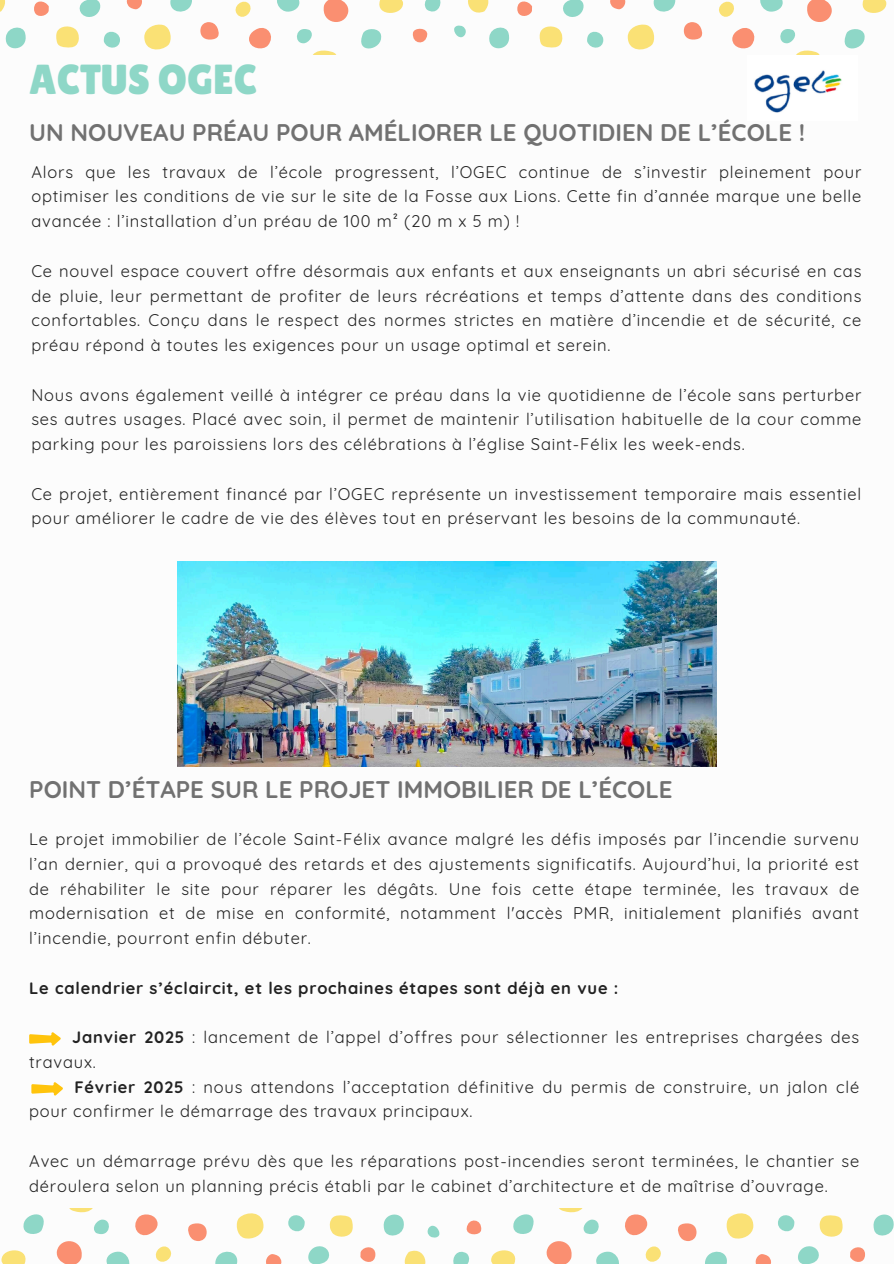
<style>
.page{position:relative;width:894px;height:1264px;background:#fff}
.page>*{position:absolute;margin:0;border:0;box-sizing:border-box;transform-origin:0 0}
.t1{font:42px "Lilita One";color:#8ed7c7}
.t2{font:700 24px "Quicksand";color:#717171}
.t3{font:16.5px/24.8px "Quicksand";letter-spacing:.05em;color:#222;text-align:justify}
.t4{font:700 16.5px "Quicksand";letter-spacing:.05em;color:#222}
.s1{font-weight:700}
</style>
<div class="page">
<svg style="left:424px;top:0;width:17px;height:12px"></svg>
<svg style="left:79px;top:0;width:22px;height:17px"></svg>
<svg style="left:170px;top:0;width:22px;height:12px"></svg>
<svg style="left:103px;top:31px;width:17px;height:17px"></svg>
<svg style="left:126px;top:0;width:16px;height:9px"></svg>
<svg style="left:412px;top:28px;width:16px;height:15px"></svg>
<svg style="left:200px;top:22px;width:19px;height:18px"></svg>
<svg style="left:56px;top:26px;width:23px;height:22px"></svg>
<svg style="left:235px;top:0;width:168px;height:55px"></svg>
<svg style="left:0;top:0;width:49px;height:49px"></svg>
<svg style="left:144px;top:24px;width:27px;height:26px"></svg>
<svg style="left:563px;top:0;width:21px;height:17px"></svg>
<svg style="left:653px;top:0;width:23px;height:12px"></svg>
<svg style="left:587px;top:31px;width:16px;height:17px"></svg>
<svg style="left:610px;top:0;width:15px;height:9px"></svg>
<svg style="left:683px;top:22px;width:20px;height:18px"></svg>
<svg style="left:539px;top:26px;width:23px;height:22px"></svg>
<svg style="left:719px;top:0;width:167px;height:55px"></svg>
<svg style="left:454px;top:0;width:78px;height:49px"></svg>
<svg style="left:627px;top:24px;width:28px;height:26px"></svg>
<svg style="left:453px;top:1251px;width:17px;height:12px"></svg>
<svg style="left:798px;top:1246px;width:21px;height:17px"></svg>
<svg style="left:705px;top:1251px;width:22px;height:12px"></svg>
<svg style="left:778px;top:1215px;width:17px;height:17px"></svg>
<svg style="left:755px;top:1254px;width:17px;height:9px"></svg>
<svg style="left:466px;top:1220px;width:16px;height:15px"></svg>
<svg style="left:678px;top:1223px;width:18px;height:17px"></svg>
<svg style="left:819px;top:1215px;width:23px;height:22px"></svg>
<svg style="left:491px;top:1208px;width:170px;height:55px"></svg>
<svg style="left:850px;top:1214px;width:43px;height:48px"></svg>
<svg style="left:726px;top:1213px;width:27px;height:26px"></svg>
<svg style="left:308px;top:1246px;width:22px;height:17px"></svg>
<svg style="left:215px;top:1251px;width:23px;height:12px"></svg>
<svg style="left:288px;top:1215px;width:17px;height:17px"></svg>
<svg style="left:266px;top:1254px;width:16px;height:9px"></svg>
<svg style="left:188px;top:1223px;width:18px;height:17px"></svg>
<svg style="left:329px;top:1215px;width:24px;height:22px"></svg>
<svg style="left:1px;top:1208px;width:171px;height:55px"></svg>
<svg style="left:360px;top:1214px;width:80px;height:49px"></svg>
<svg style="left:236px;top:1213px;width:27px;height:26px"></svg>
<svg style="left:29px;top:1032px;width:32px;height:13px"></svg>
<img style="left:177px;top:561px;width:539px;height:205px">
<svg style="left:31px;top:1082px;width:32px;height:13px"></svg>
<img style="left:754px;top:70px;width:88px;height:43px">
<h2 class="t1" style="left:29px;top:55px;width:229px">ACTUS OGEC</h2>
<p class="t2" style="left:29px;top:117px;width:777px">UN NOUVEAU PRÉAU POUR AMÉLIORER LE QUOTIDIEN DE L’ÉCOLE !</p>
<p class="t3" style="left:31px;top:159px;width:831px">Alors que les travaux de l’école progressent, l’OGEC continue de s’investir pleinement pour optimiser les conditions de vie sur le site de la Fosse aux Lions. Cette fin d’année marque une belle avancée : l’installation d’un préau de 100 m² (20 m x 5 m) !</p>
<p class="t3" style="left:31px;top:258px;width:831px">Ce nouvel espace couvert offre désormais aux enfants et aux enseignants un abri sécurisé en cas de pluie, leur permettant de profiter de leurs récréations et temps d’attente dans des conditions confortables. Conçu dans le respect des normes strictes en matière d’incendie et de sécurité, ce préau répond à toutes les exigences pour un usage optimal et serein.</p>
<p class="t3" style="left:31px;top:382px;width:831px">Nous avons également veillé à intégrer ce préau dans la vie quotidienne de l’école sans perturber ses autres usages. Placé avec soin, il permet de maintenir l’utilisation habituelle de la cour comme parking pour les paroissiens lors des célébrations à l’église Saint-Félix les week-ends.</p>
<p class="t3" style="left:31px;top:481px;width:831px">Ce projet, entièrement financé par l’OGEC représente un investissement temporaire mais essentiel pour améliorer le cadre de vie des élèves tout en préservant les besoins de la communauté.</p>
<h3 class="t2" style="left:29px;top:774px;width:644px">POINT D’ÉTAPE SUR LE PROJET IMMOBILIER DE L’ÉCOLE</h3>
<p class="t3" style="left:29px;top:826px;width:831px">Le projet immobilier de l’école Saint-Félix avance malgré les défis imposés par l’incendie survenu l’an dernier, qui a provoqué des retards et des ajustements significatifs. Aujourd’hui, la priorité est de réhabiliter le site pour réparer les dégâts. Une fois cette étape terminée, les travaux de modernisation et de mise en conformité, notamment l'accès PMR, initialement planifiés avant l’incendie, pourront enfin débuter.</p>
<h1 class="t4" style="left:29px;top:977px;width:590px">Le calendrier s’éclaircit, et les prochaines étapes sont déjà en vue :</h1>
<p class="t3" style="left:29px;top:1024px;width:831px;text-indent:43px"><span class="s1">Janvier 2025</span> : lancement de l’appel d’offres pour sélectionner les entreprises chargées des travaux.</p>
<h2 class="t3" style="left:29px;top:1074px;width:831px;text-indent:45px"><span class="s1">Février 2025</span> : nous attendons l’acceptation définitive du permis de construire, un jalon clé pour confirmer le démarrage des travaux principaux.</h2>
<p class="t3" style="left:29px;top:1148px;width:831px">Avec un démarrage prévu dès que les réparations post-incendies seront terminées, le chantier se déroulera selon un planning précis établi par le cabinet d’architecture et de maîtrise d’ouvrage.</p>
</div>
